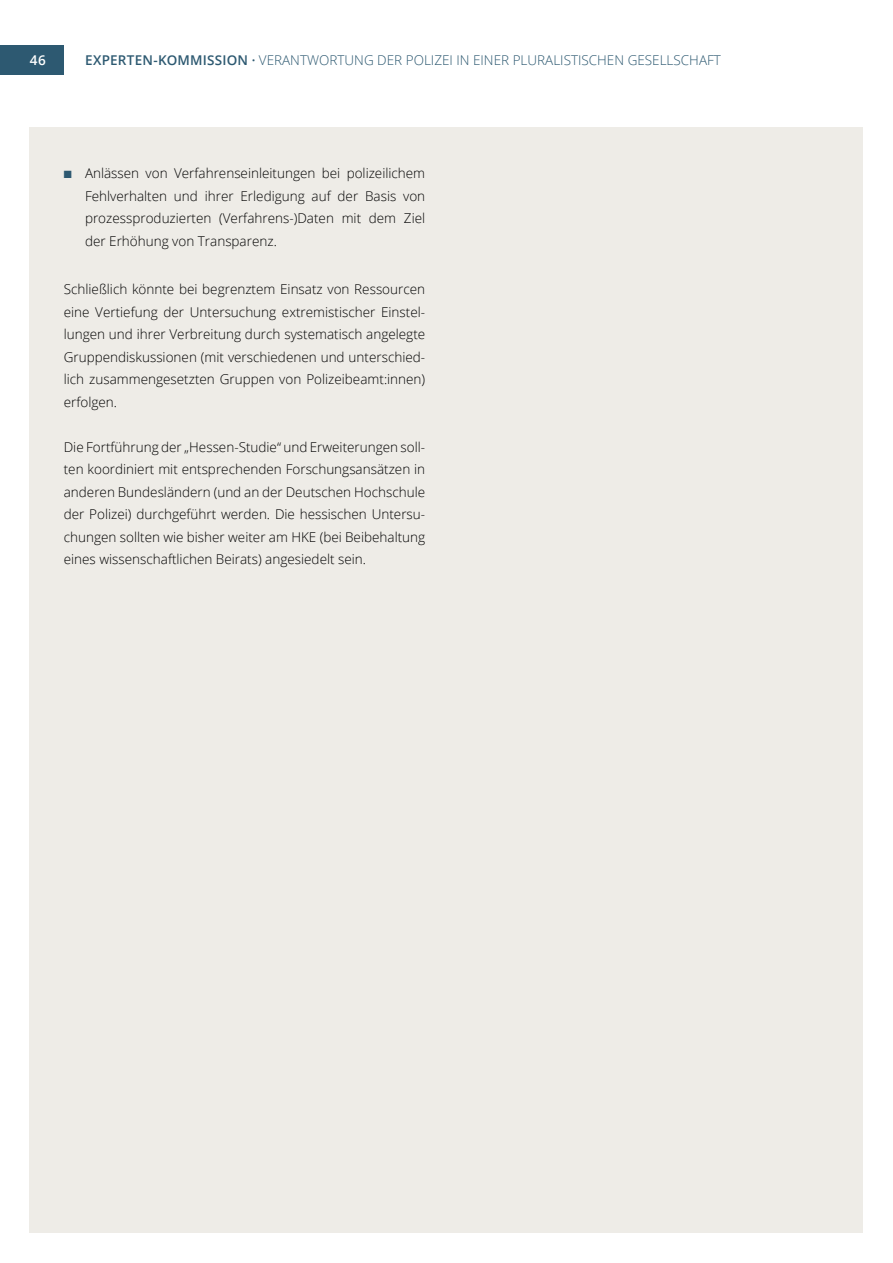
<style>
.page{position:relative;width:893px;height:1263px;background:#fff}
.page>*{position:absolute;margin:0;border:0;box-sizing:border-box;transform-origin:0 0}
.t1{font:300 13.5px/22.5px "Open Sans";color:#000;text-align:justify}
.t2{font:300 13.5px "Open Sans";color:#2d5971}
.t3{font:600 13.5px "Open Sans";color:#fff}
.s1{font-weight:600}
.s2{color:#2d5971}
</style>
<div class="page">
<div style="left:30px;top:128px;width:833px;height:1105px;background:#eeece7"></div>
<div style="left:0;top:45px;width:64px;height:29px;background:#2d5971"></div>
<p class="t3" style="left:30px;top:51px;width:17px">46</p>
<p class="t2" style="left:85px;top:51px;width:637px"><span class="s1">EXPERTEN-KOMMISSION ·</span> VERANTWORTUNG DER POLIZEI IN EINER PLURALISTISCHEN GESELLSCHAFT</p>
<p class="t1" style="left:85px;top:162px;width:342px;text-indent:-21px"><span class="s2">■</span> Anlässen von Verfahrenseinleitungen bei polizeilichem Fehlverhalten und ihrer Erledigung auf der Basis von prozessproduzierten (Verfahrens-)Daten mit dem Ziel der Erhöhung von Transparenz.</p>
<p class="t1" style="left:64px;top:278px;width:363px">Schließlich könnte bei begrenztem Einsatz von Ressourcen eine Vertiefung der Untersuchung extremistischer Einstel&shy;lungen und ihrer Verbreitung durch systematisch angelegte Gruppendiskussionen (mit verschiedenen und unterschied&shy;lich zusammengesetzten Gruppen von Polizeibeamt:innen) erfolgen.</p>
<p class="t1" style="left:64px;top:435px;width:363px">Die Fortführung der „Hessen-Studie“ und Erweiterungen soll&shy;ten koordiniert mit entsprechenden Forschungsansätzen in anderen Bundesländern (und an der Deutschen Hochschule der Polizei) durchgeführt werden. Die hessischen Untersu&shy;chungen sollten wie bisher weiter am HKE (bei Beibehaltung eines wissenschaftlichen Beirats) angesiedelt sein.</p>
</div>
